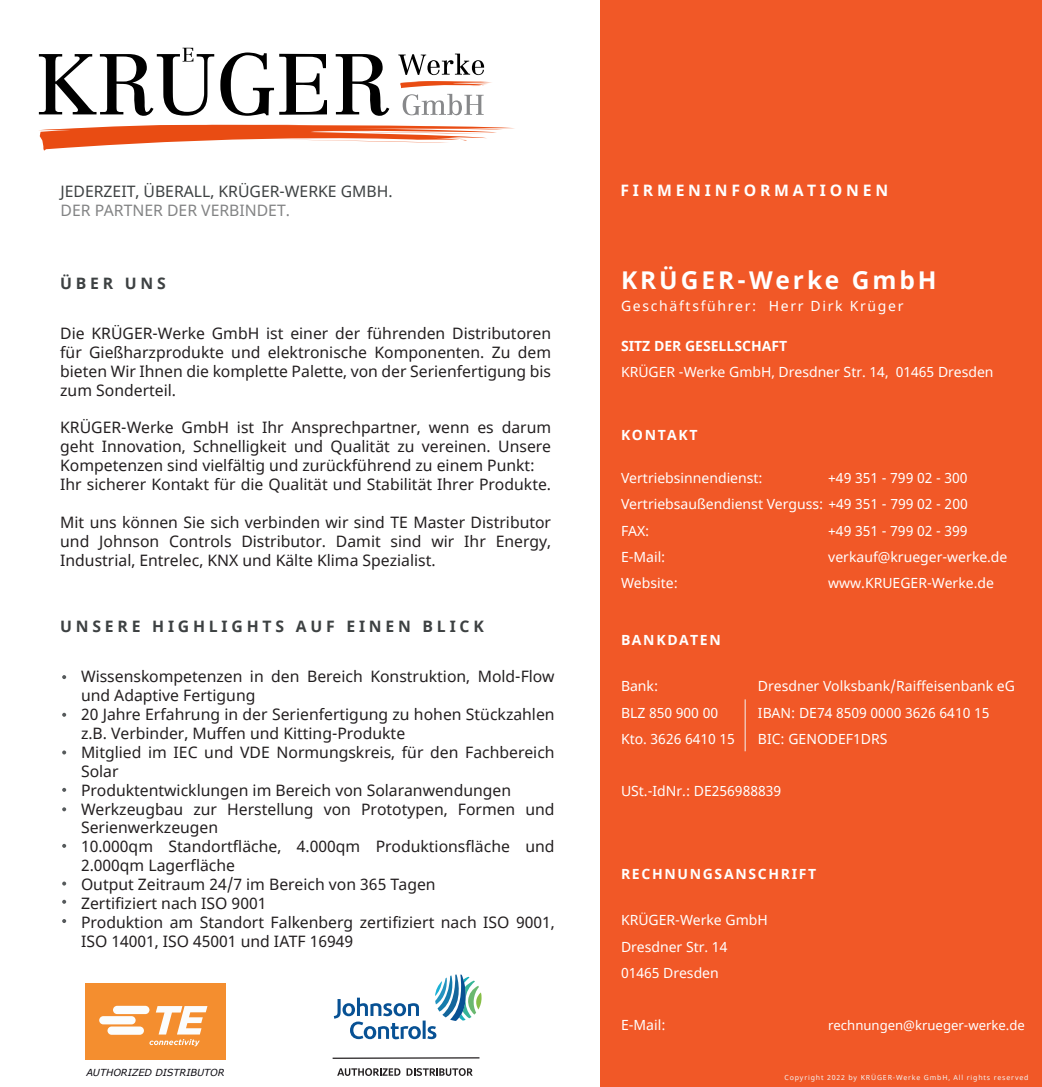
<style>
.page{position:relative;width:1042px;height:1087px;background:#fff}
.page>*{position:absolute;margin:0;border:0;box-sizing:border-box;transform-origin:0 0}
.t1{font:700 24.5px "Noto Sans";letter-spacing:.12em;color:#fff}
.t2{font:15.75px/18.9px "Noto Sans";color:#231f20}
.t3{font:700 15.75px "Noto Sans";letter-spacing:.24em;color:#3d4142}
.t4{font:15.75px "Noto Sans";color:#3d4142}
.t5{font:15.75px "Noto Sans";color:#828384}
.t6{font:700 15.75px "Noto Sans";letter-spacing:.24em;color:#fff}
.t7{font:14px/26.2px "Noto Sans";color:#fff;text-align:justify}
.t8{font:700 14px "Noto Sans";letter-spacing:.12em;color:#fff}
.t9{font:14px "Noto Sans";letter-spacing:.12em;color:#fff}
.t10{font:700 14px "Noto Sans";color:#fff}
.t11{font:13.12px "Noto Sans";color:#fff}
.t12{font:italic 9.62px "Verdana";color:#0d0b12}
.t13{font:7px "Noto Sans";letter-spacing:.12em;color:#f3f3f3}
</style>
<div class="page">
<div style="left:601px;top:1px;width:441px;height:1086px;background:#f15827"></div>
<svg style="left:220px;top:52px;width:107px;height:64px"></svg>
<svg style="left:39px;top:48px;width:175px;height:68px"></svg>
<svg style="left:336px;top:54px;width:53px;height:62px"></svg>
<svg style="left:398px;top:54px;width:86px;height:21px"></svg>
<svg style="left:400px;top:81px;width:92px;height:35px"></svg>
<svg style="left:39px;top:124px;width:476px;height:27px"></svg>
<svg style="left:62px;top:675px;width:4px;height:4px"></svg>
<svg style="left:62px;top:713px;width:4px;height:4px"></svg>
<svg style="left:62px;top:750px;width:4px;height:4px"></svg>
<svg style="left:62px;top:788px;width:4px;height:4px"></svg>
<svg style="left:62px;top:807px;width:4px;height:4px"></svg>
<svg style="left:62px;top:844px;width:4px;height:4px"></svg>
<svg style="left:62px;top:881px;width:4px;height:4px"></svg>
<svg style="left:62px;top:900px;width:4px;height:4px"></svg>
<svg style="left:62px;top:919px;width:4px;height:4px"></svg>
<div style="left:86px;top:983px;width:140px;height:76px;background:#f48e2f"></div>
<svg style="left:99px;top:1006px;width:108px;height:40px"></svg>
<hr style="left:333px;top:1057px;width:146px;height:2px;background:#231f20">
<svg style="left:337px;top:1068px;width:63px;height:8px"></svg>
<svg style="left:406px;top:1068px;width:67px;height:8px"></svg>
<svg style="left:334px;top:974px;width:147px;height:65px"></svg>
<p class="t4" style="left:61px;top:180px;width:334px">JEDERZEIT, ÜBERALL, KRÜGER-WERKE GMBH.</p>
<p class="t5" style="left:61px;top:199px;width:231px">DER PARTNER DER VERBINDET.</p>
<p class="t3" style="left:60px;top:272px;width:107px">ÜBER UNS</p>
<p class="t2" style="left:60px;top:324px;width:492px;text-align:justify">Die KRÜGER-Werke GmbH ist einer der führenden Distributoren für Gießharzprodukte und elektronische Komponenten. Zu dem bieten Wir Ihnen die komplette Palette, von der Serienfertigung bis zum Sonderteil.</p>
<p class="t2" style="left:60px;top:419px;width:492px">KRÜGER-Werke GmbH ist Ihr Ansprechpartner, wenn es darum geht Innovation, Schnelligkeit und Qualität zu vereinen. Unsere Kompetenzen sind vielfältig und zurückführend zu einem Punkt:<br>Ihr sicherer Kontakt für die Qualität und Stabilität Ihrer Produkte.</p>
<p class="t2" style="left:60px;top:513px;width:492px;text-align:justify">Mit uns können Sie sich verbinden wir sind TE Master Distributor und Johnson Controls Distributor. Damit sind wir Ihr Energy, Industrial, Entrelec, KNX und Kälte Klima Spezialist.</p>
<p class="t6" style="left:620px;top:179px;width:269px">FIRMENINFORMATIONEN</p>
<h1 class="t1" style="left:621px;top:263px;width:317px">KRÜGER-Werke GmbH</h1>
<p class="t9" style="left:621px;top:297px;width:284px">Geschäftsführer: Herr Dirk Krüger</p>
<p class="t10" style="left:621px;top:335px;width:168px">SITZ DER GESELLSCHAFT</p>
<p class="t7" style="left:621px;top:359px;width:374px">KRÜGER -Werke GmbH, Dresdner Str. 14, 01465 Dresden</p>
<p class="t8" style="left:621px;top:425px;width:78px">KONTAKT</p>
<p class="t7" style="left:621px;top:465px;width:143px">Vertriebsinnendienst:</p>
<p class="t7" style="left:621px;top:465px;width:348px;text-indent:207px">+49 351 - 799 02 - 300<br>Vertriebsaußendienst Verguss: +49 351 - 799 02 - 200<br>FAX:</p>
<p class="t7" style="left:828px;top:518px;width:141px">+49 351 - 799 02 - 399</p>
<p class="t7" style="left:621px;top:544px;width:46px">E-Mail:</p>
<p class="t7" style="left:828px;top:544px;width:181px">verkauf@krueger-werke.de</p>
<p class="t7" style="left:621px;top:570px;width:58px">Website:</p>
<p class="t7" style="left:828px;top:570px;width:167px">www.KRUEGER-Werke.de</p>
<p class="t3" style="left:60px;top:615px;width:425px">UNSERE HIGHLIGHTS AUF EINEN BLICK</p>
<p class="t2" style="left:81px;top:667px;width:475px">Wissenskompetenzen in den Bereich Konstruktion, Mold-Flow und Adaptive Fertigung<br>20 Jahre Erfahrung in der Serienfertigung zu hohen Stückzahlen z.B. Verbinder, Muffen und Kitting-Produkte<br>Mitglied im IEC und VDE Normungskreis, für den Fachbereich Solar<br>Produktentwicklungen im Bereich von Solaranwendungen Werkzeugbau zur Herstellung von Prototypen, Formen und Serienwerkzeugen<br>10.000qm Standortfläche, 4.000qm Produktionsfläche und 2.000qm Lagerfläche<br>Output Zeitraum 24/7 im Bereich von 365 Tagen<br>Zertifiziert nach ISO 9001<br>Produktion am Standort Falkenberg zertifiziert nach ISO 9001, ISO 14001, ISO 45001 und IATF 16949</p>
<p class="t7" style="left:621px;top:673px;width:39px">Bank:</p>
<p class="t7" style="left:758px;top:673px;width:259px">Dresdner Volksbank/Raiffeisenbank eG</p>
<p class="t8" style="left:621px;top:630px;width:101px">BANKDATEN</p>
<p class="t7" style="left:621px;top:700px;width:99px">BLZ 850 900 00</p>
<p class="t7" style="left:758px;top:700px;width:233px">IBAN: DE74 8509 0000 3626 6410 15</p>
<p class="t7" style="left:621px;top:726px;width:116px">Kto. 3626 6410 15</p>
<p class="t7" style="left:758px;top:726px;width:131px">BIC: GENODEF1DRS</p>
<p class="t7" style="left:621px;top:778px;width:162px">USt.-IdNr.: DE256988839</p>
<p class="t8" style="left:621px;top:864px;width:197px">RECHNUNGSANSCHRIFT</p>
<p class="t7" style="left:621px;top:907px;width:148px;text-align:left">KRÜGER-Werke GmbH<br>Dresdner Str. 14<br>01465 Dresden</p>
<p class="t12" style="left:86px;top:1066px;width:140px">AUTHORIZED DISTRIBUTOR</p>
<p class="t7" style="left:621px;top:1012px;width:46px">E-Mail:</p>
<p class="t11" style="left:828px;top:1016px;width:198px">rechnungen@krueger-werke.de</p>
<p class="t13" style="left:784px;top:1073px;width:245px">Copyright 2022 by KRÜGER-Werke GmbH, All rights reserved</p>
</div>
